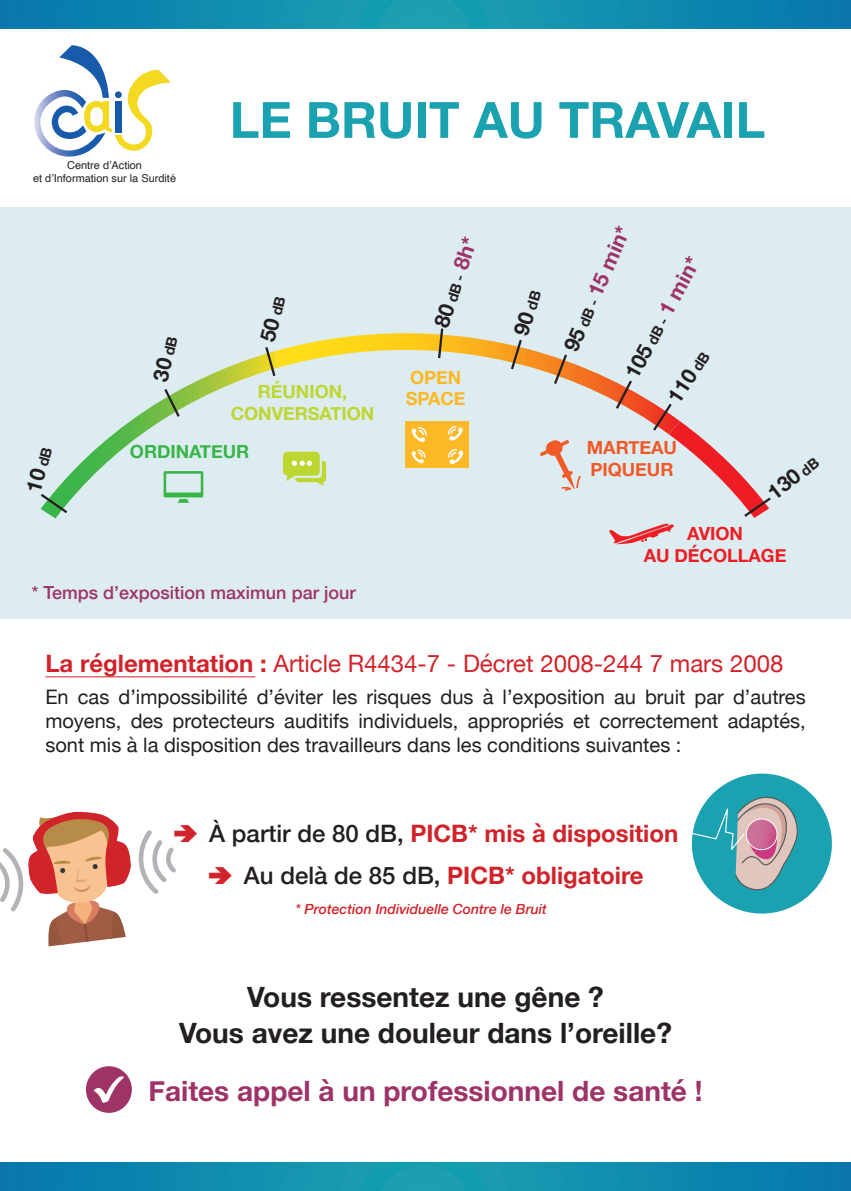
<style>
.page{position:relative;width:851px;height:1191px;background:#fff}
.page>*{position:absolute;margin:0;border:0;box-sizing:border-box;transform-origin:0 0}
.t1{font:700 50px "Helvetica Neue";color:#1ba2b0}
.t2{font:700 28px "Helvetica Neue";color:#231f20}
.t3{font:700 28px "Helvetica Neue";color:#9e3367}
.t4{font:700 24px "Helvetica Neue";color:#d1232a}
.t5{font:24px "Helvetica Neue";color:#d1232a}
.t6{font:700 21px "Helvetica Neue";color:#9e3367}
.t7{font:700 21px "Helvetica Neue";color:#231f20}
.t8{font:20px/24px "Helvetica Neue";color:#231f20;text-align:justify}
.t9{font:700 18.2px/21.8px "Helvetica Neue";color:#bed630;text-align:center}
.t10{font:700 18.2px/21.8px "Helvetica Neue";color:#ee1d23;text-align:center}
.t11{font:700 18.2px/21.8px "Helvetica Neue";color:#f15929}
.t12{font:700 18.2px "Helvetica Neue";color:#3ab54a}
.t13{font:700 18.2px/21.8px "Helvetica Neue";color:#fcb825}
.t14{font:500 18px "Helvetica Neue";color:#9e3367}
.t15{font:italic 500 14px "Helvetica Neue";color:#d1232a}
.t16{font:11px/12.4px "Helvetica";color:#231f20;text-align:center}
.s1{font-size:14.6px}
.s2{color:#231f20}
.s3{font-size:14.6px;color:#231f20}
.s4{font-weight:500;font-size:14.6px;color:#231f20}
.s5{font-weight:700}
.s6{font-weight:500;color:#231f20}
</style>
<div class="page">
<hr style="left:45px;top:676px;width:210px;height:1px;background:#d1232a">
<svg style="left:0;top:0;width:850px;height:28px;background:#108baf"></svg>
<svg style="left:0;top:1162px;width:850px;height:29px;background:#108baf"></svg>
<svg style="left:34px;top:45px;width:137px;height:112px"></svg>
<div style="left:0;top:207px;width:850px;height:412px;background:#dcecf0"></div>
<svg style="left:40px;top:328px;width:731px;height:216px"></svg>
<svg style="left:691px;top:773px;width:141px;height:141px"></svg>
<svg style="left:0;top:811px;width:131px;height:135px"></svg>
<div style="left:86px;top:1066px;width:46px;height:46px;background:#9e3367;border-radius:50%"></div>
<svg style="left:93px;top:1076px;width:31px;height:27px"></svg>
<svg style="left:138px;top:830px;width:38px;height:64px"></svg>
<p class="t16" style="left:33px;top:160px;width:144px">Centre dʼAction<br>et dʼInformation sur la Surdité</p>
<p class="t7" style="left:144px;top:377px;width:48px;rotate:-77deg">30 <span class="s1">dB</span></p>
<p class="t1" style="left:230px;top:81px;width:537px">LE BRUIT AU TRAVAIL</p>
<p class="t7" style="left:251px;top:336px;width:48px;rotate:-75deg">50 <span class="s1">dB</span></p>
<p class="t6" style="left:425px;top:322px;width:96px;rotate:-72deg"><span class="s2">80</span> <span class="s3">dB</span> <span class="s4">-</span> 8h*</p>
<p class="t9" style="left:231px;top:381px;width:145px">RÉUNION,<br>CONVERSATION</p>
<p class="t13" style="left:405px;top:367px;width:61px">OPEN<br>SPACE</p>
<p class="t7" style="left:504px;top:330px;width:48px;rotate:-73deg">90 <span class="s1">dB</span></p>
<p class="t6" style="left:554px;top:343px;width:136px;rotate:-66deg"><span class="s2">95</span> <span class="s3">dB</span> <span class="s4">-</span> 15 min*</p>
<p class="t6" style="left:616px;top:369px;width:136px;rotate:-62deg"><span class="s2">105</span> <span class="s3">dB</span> <span class="s4">-</span> 1 min*</p>
<p class="t7" style="left:658px;top:391px;width:60px;rotate:-57deg">110 <span class="s1">dB</span></p>
<p class="t7" style="left:17px;top:487px;width:48px;rotate:-75deg">10 <span class="s1">dB</span></p>
<p class="t12" style="left:130px;top:437px;width:121px">ORDINATEUR</p>
<p class="t14" style="left:32px;top:578px;width:325px">* Temps d’exposition maximun par jour</p>
<p class="t11" style="left:586px;top:437px;width:92px">MARTEAU<br>PIQUEUR</p>
<p class="t7" style="left:760px;top:482px;width:60px;rotate:-38deg">130 <span class="s1">dB</span></p>
<p class="t10" style="left:643px;top:523px;width:144px">AVION<br>AU DÉCOLLAGE</p>
<p class="t5" style="left:45px;top:646px;width:739px"><span class="s5">La réglementation :</span> Article R4434-7 - Décret 2008-244 7 mars 2008</p>
<p class="t8" style="left:45px;top:686px;width:761px">En cas d’impossibilité d’éviter les risques dus à l’exposition au bruit par d’autres moyens, des protecteurs auditifs individuels, appropriés et correctement adaptés, sont mis à la disposition des travailleurs dans les conditions suivantes :</p>
<p class="t4" style="left:209px;top:814px;width:470px"><span class="s6">À partir de 80 dB,</span> PICB* mis à disposition</p>
<p class="t4" style="left:244px;top:856px;width:401px"><span class="s6">Au delà de 85 dB,</span> PICB* obligatoire</p>
<p class="t15" style="left:295px;top:897px;width:253px">* Protection Individuelle Contre le Bruit</p>
<p class="t2" style="left:247px;top:974px;width:358px">Vous ressentez une gêne ?</p>
<p class="t2" style="left:179px;top:1010px;width:494px">Vous avez une douleur dans l’oreille?</p>
<p class="t3" style="left:148px;top:1069px;width:555px">Faites appel à un professionnel de santé !</p>
</div>
